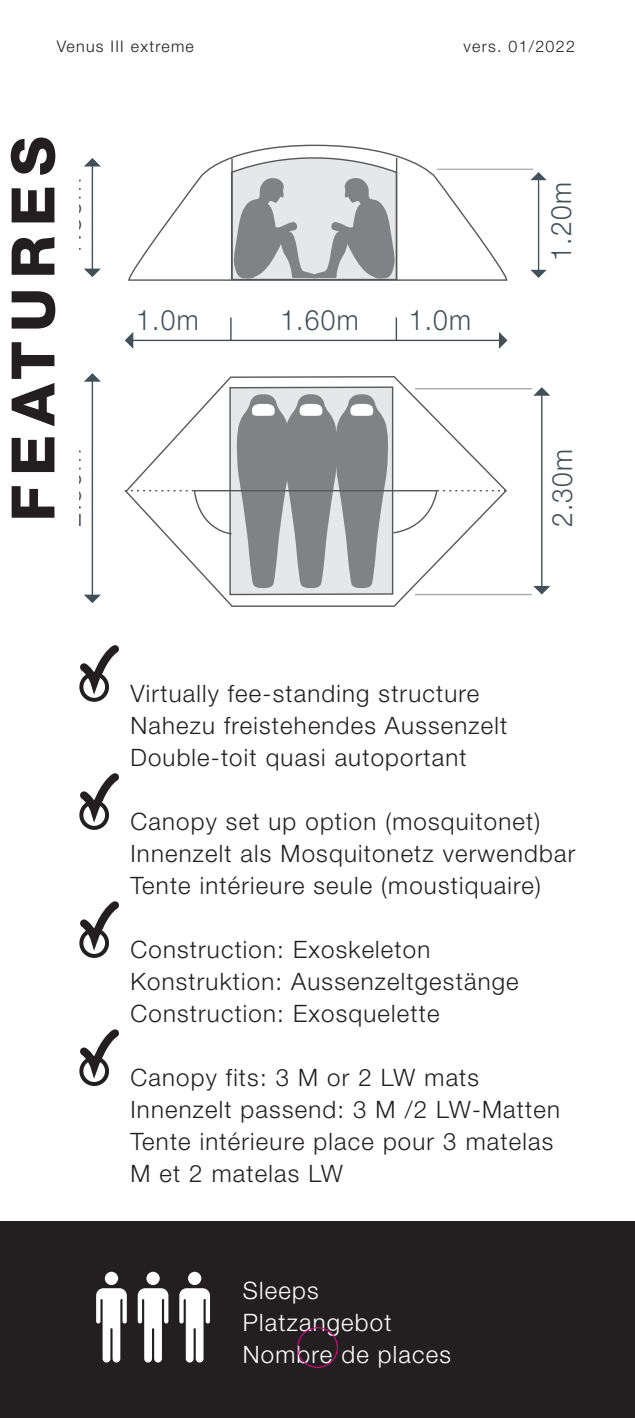
<style>
.page{position:relative;width:635px;height:1418px;background:#fff}
.page>*{position:absolute;margin:0;border:0;box-sizing:border-box;transform-origin:0 0}
.t1{font:800 60px "Helvetica Neue LT";letter-spacing:.15em;color:#231f20}
.t2{font:300 28px "Helvetica Neue LT";letter-spacing:.05em;color:#425159;scale:.93 1}
.t3{font:300 24px/32px "Helvetica Neue LT";letter-spacing:.05em;color:#231f20}
.t4{font:300 24px/32px "Helvetica Neue LT";letter-spacing:.05em;color:#fff}
.t5{font:300 16px "Helvetica Neue LT";letter-spacing:.08em;color:#231f20}
</style>
<div class="page">
<svg style="left:128px;top:145px;width:380px;height:204px"></svg>
<svg style="left:124px;top:376px;width:384px;height:231px"></svg>
<hr style="left:92px;top:165px;width:1px;height:105px;background:#425159">
<svg style="left:84px;top:268px;width:17px;height:9px"></svg>
<svg style="left:84px;top:158px;width:17px;height:8px"></svg>
<hr style="left:92px;top:380px;width:1px;height:216px;background:#425159">
<svg style="left:84px;top:594px;width:17px;height:9px"></svg>
<svg style="left:84px;top:373px;width:17px;height:9px"></svg>
<hr style="left:541px;top:394px;width:1px;height:193px;background:#425159">
<svg style="left:533px;top:586px;width:17px;height:8px"></svg>
<svg style="left:533px;top:387px;width:17px;height:9px"></svg>
<hr style="left:415px;top:594px;width:116px;height:1px;background:#a8a9ad">
<hr style="left:415px;top:388px;width:116px;height:1px;background:#a8a9ad">
<hr style="left:132px;top:340px;width:368px;height:1px;background:#425159">
<svg style="left:125px;top:332px;width:8px;height:17px"></svg>
<svg style="left:499px;top:332px;width:8px;height:17px"></svg>
<hr style="left:230px;top:317px;width:2px;height:23px;background:#425159">
<svg style="left:396px;top:317px;width:1px;height:23px"></svg>
<hr style="left:538px;top:179px;width:1px;height:92px;background:#425159">
<svg style="left:530px;top:270px;width:17px;height:8px"></svg>
<svg style="left:530px;top:172px;width:17px;height:8px"></svg>
<hr style="left:437px;top:168px;width:96px;height:2px;background:#a8a9ad">
<div style="left:0;top:1221px;width:635px;height:196px;background:#231f20"></div>
<div style="left:105px;top:1271px;width:13px;height:13px;background:#fff;border-radius:50%"></div>
<svg style="left:96px;top:1288px;width:31px;height:74px"></svg>
<div style="left:146px;top:1271px;width:14px;height:13px;background:#fff;border-radius:50%"></div>
<svg style="left:138px;top:1288px;width:30px;height:74px"></svg>
<div style="left:188px;top:1271px;width:13px;height:13px;background:#fff;border-radius:50%"></div>
<svg style="left:179px;top:1288px;width:31px;height:74px"></svg>
<div style="left:79px;top:672px;width:30px;height:30px;border:4px solid #231f20;border-radius:50%"></div>
<svg style="left:79px;top:645px;width:40px;height:45px"></svg>
<div style="left:79px;top:800px;width:30px;height:30px;border:4px solid #231f20;border-radius:50%"></div>
<svg style="left:79px;top:773px;width:40px;height:45px"></svg>
<div style="left:79px;top:928px;width:30px;height:30px;border:4px solid #231f20;border-radius:50%"></div>
<svg style="left:79px;top:901px;width:40px;height:45px"></svg>
<div style="left:79px;top:1056px;width:30px;height:30px;border:4px solid #231f20;border-radius:50%"></div>
<svg style="left:79px;top:1029px;width:40px;height:45px"></svg>
<div style="left:297px;top:1327px;width:41px;height:40px;border:1px solid #ed028c;border-radius:50%"></div>
<p class="t5" style="left:57px;top:37px;width:139px">Venus III extreme</p>
<p class="t5" style="left:463px;top:37px;width:113px">vers. 01/2022</p>
<h1 class="t1" style="left:-3px;top:521px;width:387px;rotate:-90deg">FEATURES</h1>
<p class="t2" style="left:54px;top:257px;width:86px;rotate:-90deg">1.30m</p>
<p class="t2" style="left:544px;top:260px;width:86px;rotate:-90deg">1.20m</p>
<p class="t2" style="left:136px;top:303px;width:69px">1.0m</p>
<p class="t2" style="left:280px;top:303px;width:86px">1.60m</p>
<p class="t2" style="left:409px;top:303px;width:69px">1.0m</p>
<p class="t2" style="left:54px;top:527px;width:86px;rotate:-90deg">2.50m</p>
<p class="t2" style="left:545px;top:527px;width:86px;rotate:-90deg">2.30m</p>
<p class="t3" style="left:130px;top:676px;width:378px">Virtually fee-standing structure<br>Nahezu freistehendes Aussenzelt<br>Double-toit quasi autoportant</p>
<p class="t3" style="left:130px;top:804px;width:447px">Canopy set up option (mosquitonet)<br>Innenzelt als Mosquitonetz verwendbar<br>Tente intérieure seule (moustiquaire)</p>
<p class="t3" style="left:130px;top:932px;width:390px">Construction: Exoskeleton<br>Konstruktion: Aussenzeltgestänge<br>Construction: Exosquelette</p>
<p class="t3" style="left:130px;top:1060px;width:431px">Canopy fits: 3 M or 2 LW mats<br>Innenzelt passend: 3 M /2 LW-Matten<br>Tente intérieure place pour 3 matelas<br>M et 2 matelas LW</p>
<p class="t4" style="left:243px;top:1273px;width:210px">Sleeps<br>Platzangebot<br>Nombre de places</p>
</div>
